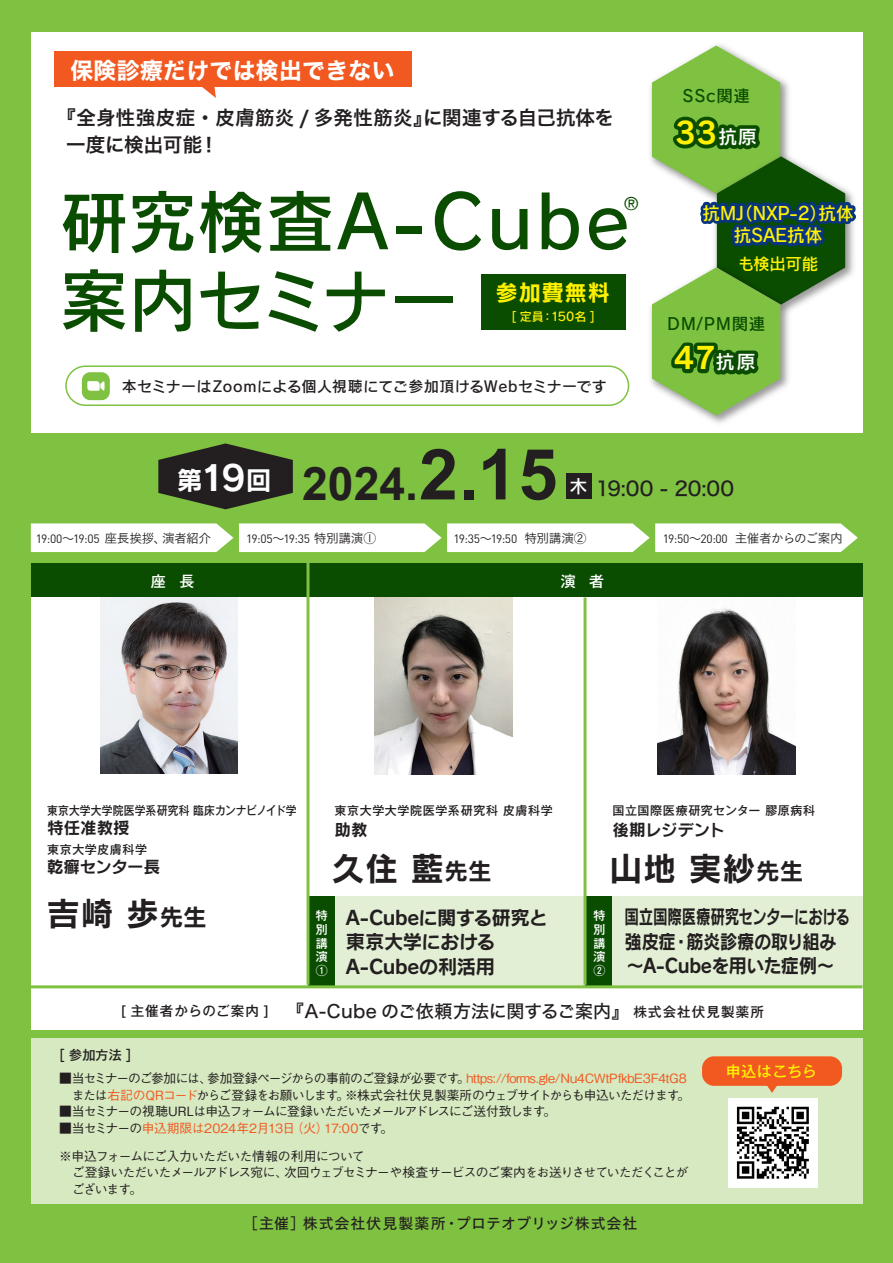
<style>
.page{position:relative;width:893px;height:1263px;background:#7fc241}
.page>*{position:absolute;margin:0;border:0;box-sizing:border-box;transform-origin:0 0}
.t1{font:72.75px "Rodin Cattleya Pro DB";color:#0a4d00}
.t2{font:69px "Rodin Cattleya Pro DB";letter-spacing:-.015em;color:#0a4d00}
.t3{font:700 46.2px "Arial";color:#231f20}
.t4{font:33px "Rodin Cattleya Pro B";letter-spacing:.02em;color:#231f20}
.t5{font:29.7px "Rodin Cattleya Pro B";color:#fff101}
.t6{font:23.55px "Rodin Cattleya Pro B";color:#231f20}
.t7{font:22.65px "Hira Kaku Std N W7";letter-spacing:.02em;color:#fff}
.t8{font:22.5px "Rodin Cattleya Pro B";letter-spacing:.02em;color:#fff101}
.t9{font:19.8px "Hira Kaku Std W5";color:#231f20}
.t10{font:19.5px/27px "Hira Kaku Std W6";letter-spacing:.005em;color:#231f20}
.t11{font:19.5px/24.3px "Rodin Cattleya Pro B";letter-spacing:-.03em;color:#231f20}
.t12{font:19.5px/24.3px "Rodin Cattleya Pro B";letter-spacing:-.03em;color:#231f20;scale:.75 1}
.t13{font:19.5px "Rodin Cattleya Pro B";letter-spacing:-.03em;color:#231f20;scale:.94 1}
.t14{font:18px "Hira Kaku Std W5";letter-spacing:-.01em;color:#231f20}
.t15{font:18px/22.5px "Rodin Cattleya Pro DB";letter-spacing:-.02em;color:#fff101;text-align:center}
.t16{font:18px "Helvetica Neue";color:#0a4d00}
.t17{font:16.5px "Rodin Cattleya Pro B";letter-spacing:-.005em;color:#231f20}
.t18{font:16.5px "Rodin Cattleya Pro DB";letter-spacing:.04em;color:#0a4d00}
.t19{font:16.5px "Rodin Cattleya Pro B";letter-spacing:-.025em;color:#231f20}
.t20{font:16.5px "Rodin Cattleya Pro DB";letter-spacing:-.02em;color:#fff101}
.t21{font:15px "Rodin Cattleya Pro DB";letter-spacing:.025em;color:#231f20}
.t22{font:15px "Hiragino UD Sans Std W5";letter-spacing:.05em;color:#231f20}
.t23{font:500 15px "Gothic MB101 Pro";letter-spacing:.025em;color:#fff101}
.t24{font:500 15px "Gothic MB101 Pro";color:#fff}
.t25{font:13.5px "Rodin Cattleya Pro DB";color:#231f20}
.t26{font:500 12.75px/16.5px "Gothic BBB Pr 6";letter-spacing:-.06em;color:#231f20}
.t27{font:12px "DIN Pro";letter-spacing:-.02em;color:#231f20}
.t28{font:500 12px "Gothic MB101 Pro";letter-spacing:.04em;color:#231f20}
.t29{font:500 12px "Gothic MB101 Pro";letter-spacing:.01em;color:#231f20;scale:.9 1}
.t30{font:500 12px/13.5px "Gothic MB101 Pro";color:#fff;text-align:justify}
.t31{font:12px "Rodin Cattleya Pro DB";letter-spacing:-.005em;color:#fff101}
.s1{font-size:69px}
.s2{font-family:"Rodin Cattleya Pro DB";font-size:19.2px;color:#fff}
.s3{font-size:70.5px}
.s4{font-family:"Rodin Cattleya Pro DB";font-size:18.15px;color:#fff}
.s5{font-family:"Koburina Go Std W3"}
.s6{font-family:"Koburina Go Std W3";font-size:12.75px}
.s7{font-size:23.55px}
.s8{font-family:"Gothic MB101 Pro";font-weight:500;font-size:13.5px}
.s9{color:#f15921}
</style>
<div class="page">
<div style="left:31px;top:32px;width:831px;height:400px;background:#fff"></div>
<div style="left:31px;top:596px;width:831px;height:434px;background:#fff"></div>
<img style="left:375px;top:598px;width:137px;height:177px">
<div style="left:31px;top:563px;width:831px;height:34px;background:#0a4d00"></div>
<div style="left:65px;top:365px;width:564px;height:41px;border:2px solid #7fc241;border-radius:20px"></div>
<svg style="left:158px;top:443px;width:135px;height:66px"></svg>
<div style="left:31px;top:1038px;width:831px;height:166px;background:#d6e9c0"></div>
<div style="left:566px;top:473px;width:26px;height:26px;background:#231f20"></div>
<div style="left:481px;top:274px;width:144px;height:56px;background:#0a4d00"></div>
<svg style="left:767px;top:1086px;width:10px;height:7px"></svg>
<div style="left:55px;top:51px;width:357px;height:36px;background:#f15921"></div>
<svg style="left:202px;top:87px;width:14px;height:11px"></svg>
<div style="left:702px;top:1056px;width:140px;height:30px;background:#f15921;border-radius:12px"></div>
<svg style="left:82px;top:372px;width:28px;height:28px"></svg>
<img style="left:101px;top:597px;width:137px;height:177px">
<img style="left:658px;top:608px;width:137px;height:167px">
<svg style="left:31px;top:523px;width:202px;height:29px;background:#f7fbf4"></svg>
<svg style="left:239px;top:523px;width:619px;height:29px;background:#f5faf0"></svg>
<svg style="left:649px;top:46px;width:207px;height:370px"></svg>
<div style="left:309px;top:896px;width:275px;height:90px;background:#e2efd4"></div>
<div style="left:308px;top:896px;width:26px;height:90px;background:#0a4d00"></div>
<div style="left:587px;top:896px;width:275px;height:90px;background:#e2efd4"></div>
<div style="left:586px;top:896px;width:26px;height:90px;background:#0a4d00"></div>
<hr style="left:22px;top:985px;width:840px;height:3px;background:#7fc241">
<hr style="left:306px;top:559px;width:3px;height:426px;background:#7fc241">
<hr style="left:583px;top:597px;width:3px;height:388px;background:#7fc241">
<div style="left:728px;top:1098px;width:89px;height:89px;background:#fff"></div>
<svg style="left:737px;top:1107px;width:72px;height:72px"></svg>
<p class="t7" style="left:70px;top:53px;width:326px">保険診療だけでは検出できない</p>
<p class="t10" style="left:66px;top:105px;width:549px;text-indent:-10px">『全身性強皮症・皮膚筋炎 / 多発性筋炎』に関連する自己抗体を一度に検出可能！</p>
<p class="t1" style="left:60px;top:174px;width:571px"><span class="s1">研究検査</span>A-Cube</p>
<p class="t2" style="left:60px;top:255px;width:400px">案内セミナー</p>
<p class="t16" style="left:624px;top:190px;width:16px">®</p>
<p class="t8" style="left:496px;top:278px;width:116px">参加費無料</p>
<p class="t31" style="left:511px;top:308px;width:85px">[ 定員：150名 ]</p>
<p class="t21" style="left:122px;top:377px;width:486px">本セミナーはZoomによる個人視聴にてご参加頂けるWebセミナーです</p>
<p class="t18" style="left:682px;top:85px;width:69px">SSc関連</p>
<p class="t5" style="left:675px;top:113px;width:83px">33<span class="s2">抗原</span></p>
<p class="t15" style="left:702px;top:201px;width:153px">抗MJ（NXP-2）抗体抗SAE抗体</p>
<p class="t20" style="left:738px;top:253px;width:82px">も検出可能</p>
<p class="t18" style="left:667px;top:313px;width:100px">DM/PM関連</p>
<p class="t5" style="left:674px;top:338px;width:83px">47<span class="s2">抗原</span></p>
<p class="t3" style="left:177px;top:452px;width:382px"><sup>第</sup><sup>19</sup><sup>回</sup> 2024.<span class="s3">2.15</span></p>
<p class="t9" style="left:570px;top:473px;width:166px"><span class="s4">木</span> 19:00 - 20:00</p>
<p class="t27" style="left:36px;top:530px;width:177px">19:00<span class="s5">～</span>19:05 <span class="s6">座長挨拶、演者紹介</span></p>
<p class="t27" style="left:246px;top:530px;width:131px">19:05<span class="s5">～</span>19:35 <span class="s6">特別講演①</span></p>
<p class="t27" style="left:454px;top:530px;width:134px">19:35<span class="s5">～</span>19:50 <span class="s6">特別講演②</span></p>
<p class="t27" style="left:663px;top:530px;width:181px">19:50<span class="s5">～</span>20:00 <span class="s6">主催者からのご案内</span></p>
<p class="t24" style="left:151px;top:568px;width:45px">座 長</p>
<p class="t24" style="left:561px;top:568px;width:45px">演 者</p>
<p class="t29" style="left:47px;top:801px;width:279px">東京大学大学院医学系研究科 臨床カンナビノイド学</p>
<p class="t17" style="left:47px;top:817px;width:84px">特任准教授</p>
<p class="t28" style="left:47px;top:840px;width:102px">東京大学皮膚科学</p>
<p class="t19" style="left:47px;top:856px;width:115px">乾癬センター長</p>
<p class="t28" style="left:335px;top:801px;width:220px">東京大学大学院医学系研究科 皮膚科学</p>
<p class="t17" style="left:335px;top:818px;width:34px">助教</p>
<p class="t4" style="left:332px;top:846px;width:162px">久住 藍<span class="s7">先生</span></p>
<p class="t28" style="left:613px;top:801px;width:204px">国立国際医療研究センター 膠原病科</p>
<p class="t17" style="left:613px;top:818px;width:114px">後期レジデント</p>
<p class="t4" style="left:610px;top:846px;width:195px">山地 実紗<span class="s7">先生</span></p>
<p class="t4" style="left:47px;top:892px;width:114px">吉崎 歩</p>
<p class="t30" style="left:594px;top:907px;width:13px">特別講演②</p>
<p class="t6" style="left:160px;top:901px;width:49px">先生</p>
<p class="t11" style="left:346px;top:905px;width:204px">A-Cubeに関する研究と東京大学における<br>A-Cubeの利活用</p>
<p class="t30" style="left:316px;top:907px;width:13px">特別講演①</p>
<p class="t12" style="left:625px;top:904px;width:302px">国立国際医療研究センターにおける強皮症・筋炎診療の取り組み</p>
<p class="t13" style="left:626px;top:953px;width:223px">～A-Cubeを用いた症例～</p>
<p class="t14" style="left:121px;top:997px;width:645px"><span class="s8">[ 主催者からのご案内 ]</span> 『A-Cube のご依頼方法に関するご案内』<span class="s8">株式会社伏見製薬所</span></p>
<p class="t25" style="left:59px;top:1046px;width:74px">[ 参加方法 ]</p>
<p class="t26" style="left:59px;top:1069px;width:632px">■当セミナーのご参加には、参加登録ページからの事前のご登録が必要です。<span class="s9">https://forms.gle/Nu4CWtPfkbE3F4tG8</span>　または<span class="s9">右記のQRコード</span>からご登録をお願いします。※株式会社伏見製薬所のウェブサイトからも申込いただけます。</p>
<p class="t26" style="left:59px;top:1102px;width:499px">■当セミナーの視聴URLは申込フォームに登録いただいたメールアドレスにご送付致します。</p>
<p class="t26" style="left:59px;top:1113px;width:335px;line-height:27.6px">■当セミナーの<span class="s9">申込期限は2024年2月13日（火）17:00</span>です。※申込フォームにご入力いただいた情報の利用について</p>
<p class="t26" style="left:72px;top:1163px;width:618px;text-indent:-13px">　ご登録いただいたメールアドレス宛に、次回ウェブセミナーや検査サービスのご案内をお送りさせていただくことがございます。</p>
<p class="t22" style="left:251px;top:1212px;width:388px">[主催] 株式会社伏見製薬所・プロテオブリッジ株式会社</p>
<p class="t23" style="left:726px;top:1059px;width:93px">申込はこちら</p>
</div>
